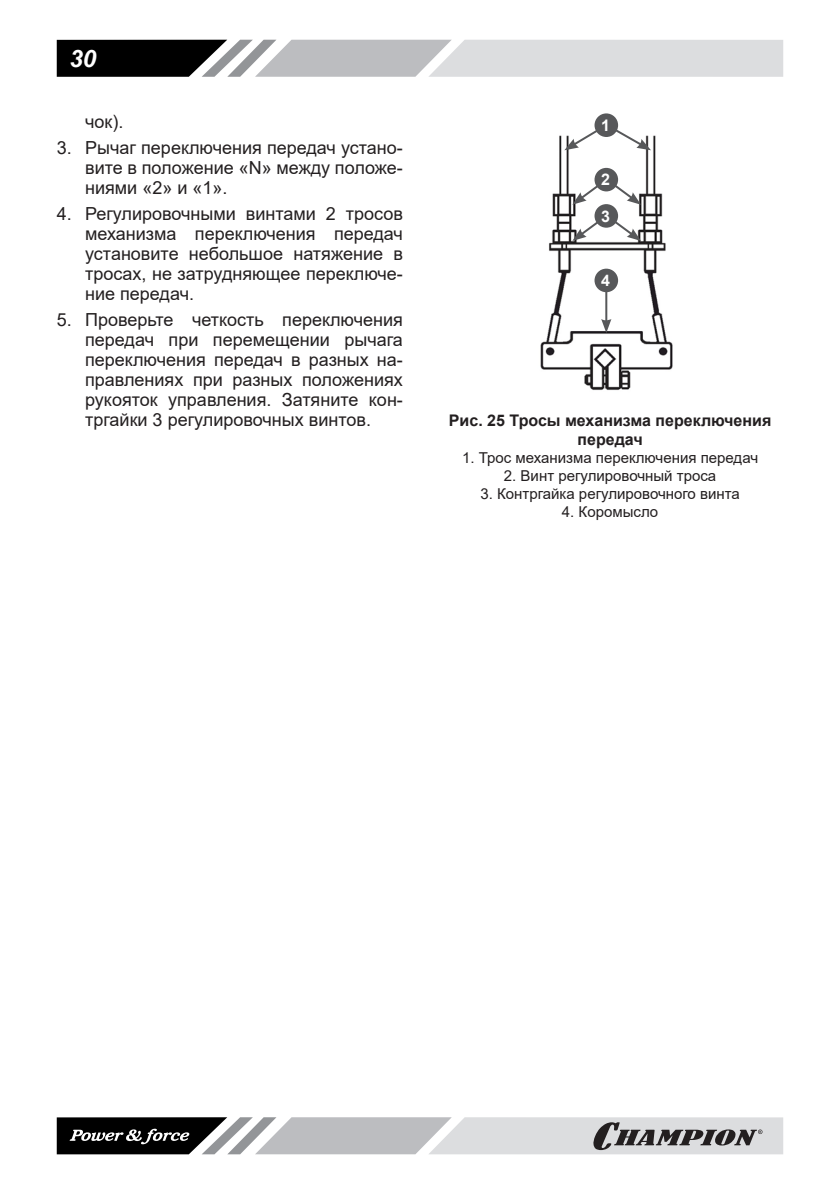
<style>
.page{position:relative;width:840px;height:1191px;background:#fff}
.page>*{position:absolute;margin:0;border:0;box-sizing:border-box;transform-origin:0 0}
.t1{font:italic 700 24px "Arial";color:#fff}
.Текст_список{font:18px/20px "Arial";color:#231f20;text-align:justify}
.РИСУНОК{font:700 16px/19.2px "Arial";color:#231f20;text-align:center}
.t2{font:700 16px "Arial";color:#fff}
.рисунок_нежирный{font:15px "Arial";color:#231f20}
</style>
<div class="page">
<svg style="left:57px;top:40px;width:725px;height:37px;background:#a7a8a9"></svg>
<svg style="left:57px;top:1117px;width:725px;height:37px;background:#a1a1a3"></svg>
<img style="left:540px;top:135px;width:133px;height:255px">
<svg style="left:564px;top:122px;width:86px;height:28px"></svg>
<div style="left:594px;top:113px;width:23px;height:24px;background:#57585a;border-radius:50%"></div>
<svg style="left:572px;top:177px;width:68px;height:28px"></svg>
<div style="left:594px;top:168px;width:23px;height:23px;background:#57585a;border-radius:50%"></div>
<svg style="left:572px;top:213px;width:68px;height:28px"></svg>
<div style="left:594px;top:204px;width:23px;height:24px;background:#57585a;border-radius:50%"></div>
<hr style="left:605px;top:280px;width:2px;height:42px;background:#57585a">
<svg style="left:601px;top:319px;width:10px;height:14px"></svg>
<div style="left:594px;top:269px;width:23px;height:23px;background:#57585a;border-radius:50%"></div>
<h1 class="t1" style="left:70px;top:42px;width:28px">30</h1>
<p class="Текст_список" style="left:85px;top:112px;width:40px">чок).</p>
<p class="Текст_список" style="left:85px;top:138px;width:319px;text-indent:-28px">3. Рычаг переключения передач устано&shy;вите в положение «N» между положе&shy;ниями «2» и «1».</p>
<p class="Текст_список" style="left:85px;top:203px;width:319px;text-indent:-28px">4. Регулировочными винтами 2 тросов механизма переключения передач установите небольшое натяжение в тросах, не затрудняющее переключе&shy;ние передач.</p>
<p class="Текст_список" style="left:85px;top:309px;width:319px;text-indent:-28px">5. Проверьте четкость переключения передач при перемещении рычага переключения передач в разных на&shy;правлениях при разных положениях рукояток управления. Затяните кон&shy;тргайки 3 регулировочных винтов.</p>
<p class="t2" style="left:600px;top:114px;width:10px">1</p>
<p class="t2" style="left:600px;top:169px;width:10px">2</p>
<p class="t2" style="left:600px;top:205px;width:10px">3</p>
<p class="t2" style="left:600px;top:269px;width:10px">4</p>
<p class="РИСУНОК" style="left:448px;top:411px;width:324px">Рис. 25 Тросы механизма переключения передач</p>
<p class="рисунок_нежирный" style="left:462px;top:447px;width:297px">1. Трос механизма переключения передач</p>
<p class="рисунок_нежирный" style="left:503px;top:465px;width:214px">2. Винт регулировочный троса</p>
<p class="рисунок_нежирный" style="left:480px;top:483px;width:261px">3. Контргайка регулировочного винта</p>
<p class="рисунок_нежирный" style="left:561px;top:501px;width:98px">4. Коромысло</p>
</div>
